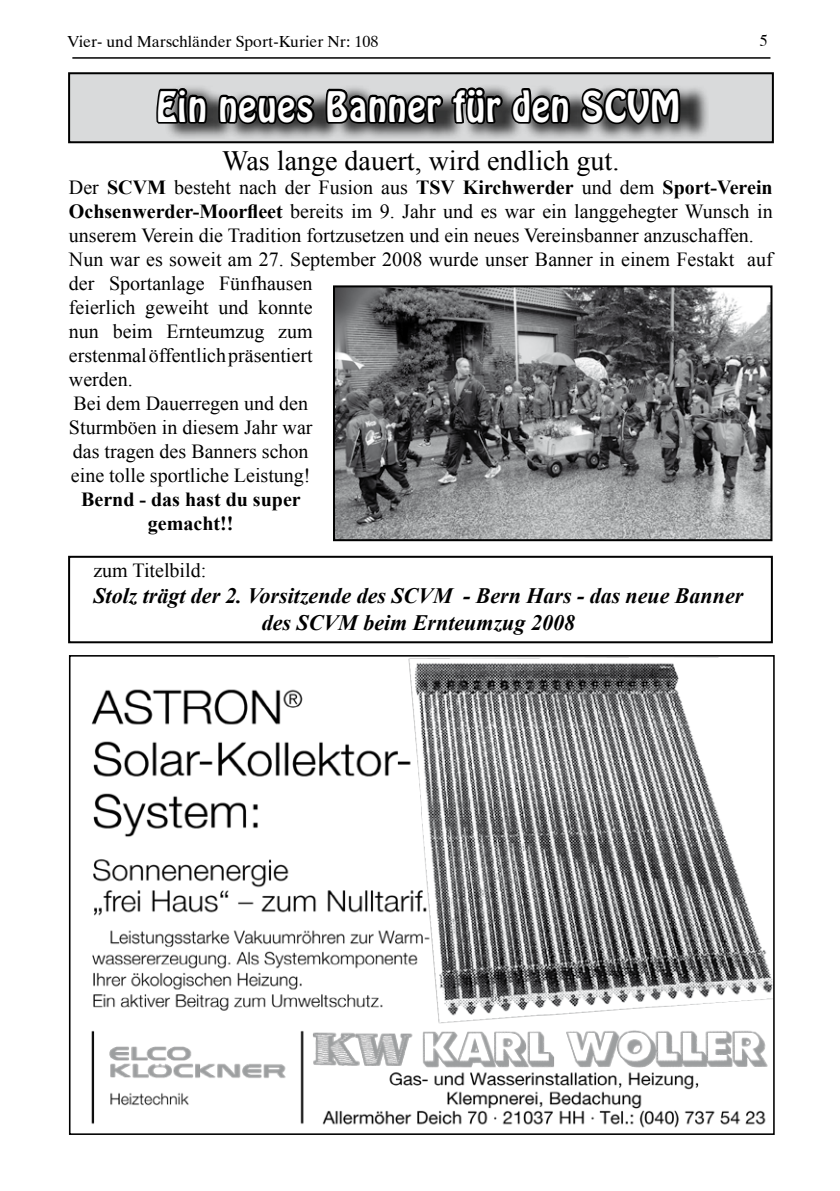
<style>
.page{position:relative;width:840px;height:1191px;background:#fff}
.page>*{position:absolute;margin:0;border:0;box-sizing:border-box;transform-origin:0 0}
.t1{font:37px "Hobo Std";letter-spacing:.03em;color:#fff;scale:.92 1}
.t2{font:28px "Times New Roman";color:#000}
.t3{font:italic 700 22px/26.4px "Times New Roman";color:#000;text-align:center}
.t4{font:20px/24px "Times New Roman";color:#000}
.t5{font:700 20px/24px "Times New Roman";color:#000;text-align:center}
.t6{font:16px "Dutch 801 BT";color:#000}
.s1{font-weight:700}
</style>
<div class="page">
<hr style="left:72px;top:57px;width:698px;height:2px;background:#000">
<div style="left:68px;top:556px;width:704px;height:87px;border:2px solid #000"></div>
<img style="left:91px;top:658px;width:680px;height:470px">
<div style="left:69px;top:655px;width:705px;height:480px;border:2px solid #000"></div>
<div style="left:69px;top:73px;width:703px;height:69px;background:#d9dadb"></div>
<div style="left:68px;top:72px;width:705px;height:71px;border:2px solid #000"></div>
<div style="left:162px;top:81px;width:546px;height:58px;background:#000;opacity:.77"></div>
<svg style="left:156px;top:86px;width:53px;height:40px;background:#3d3d3d"></svg>
<svg style="left:216px;top:93px;width:100px;height:33px;background:#2c2c2c"></svg>
<svg style="left:323px;top:85px;width:249px;height:41px"></svg>
<svg style="left:578px;top:85px;width:104px;height:41px;background:#3c3c3c"></svg>
<img style="left:336px;top:288px;width:433px;height:250px">
<div style="left:333px;top:285px;width:439px;height:256px;border:2px solid #000"></div>
<p class="t6" style="left:67px;top:32px;width:313px">Vier- und Marschländer Sport-Kurier Nr: 108</p>
<p class="t6" style="left:759px;top:31px;width:9px">5</p>
<h1 class="t1" style="left:156px;top:81px;width:570px">Ein neues Banner für den SCVM</h1>
<h2 class="t2" style="left:222px;top:145px;width:398px">Was lange dauert, wird endlich gut.</h2>
<p class="t4" style="left:69px;top:175px;width:705px">Der <span class="s1">SCVM</span> besteht nach der Fusion aus <span class="s1">TSV Kirchwerder</span> und dem <span class="s1">Sport-Verein Ochsenwerder-Moorfleet</span> bereits im 9. Jahr und es war ein langgehegter Wunsch in unserem Verein die Tradition fortzusetzen und ein neues Vereinsbanner anzuschaffen.<br>Nun war es soweit am 27. September 2008 wurde unser Banner in einem Festakt auf der Sportanlage Fünfhausen<br>feierlich geweiht und konnte<br>nun beim Ernteumzug zum<br>erstenmal öffentlich präsentiert<br>werden.<br>Bei dem Dauerregen und den<br>Sturmböen in diesem Jahr war<br>das tragen des Banners schon<br>eine tolle sportliche Leistung!</p>
<p class="t5" style="left:81px;top:486px;width:221px">Bernd - das hast du super gemacht!!</p>
<p class="t4" style="left:93px;top:558px;width:114px">zum Titelbild:</p>
<p class="t3" style="left:93px;top:582px;width:651px">Stolz trägt der 2. Vorsitzende des SCVM - Bern Hars - das neue Banner des SCVM beim Ernteumzug 2008</p>
</div>
